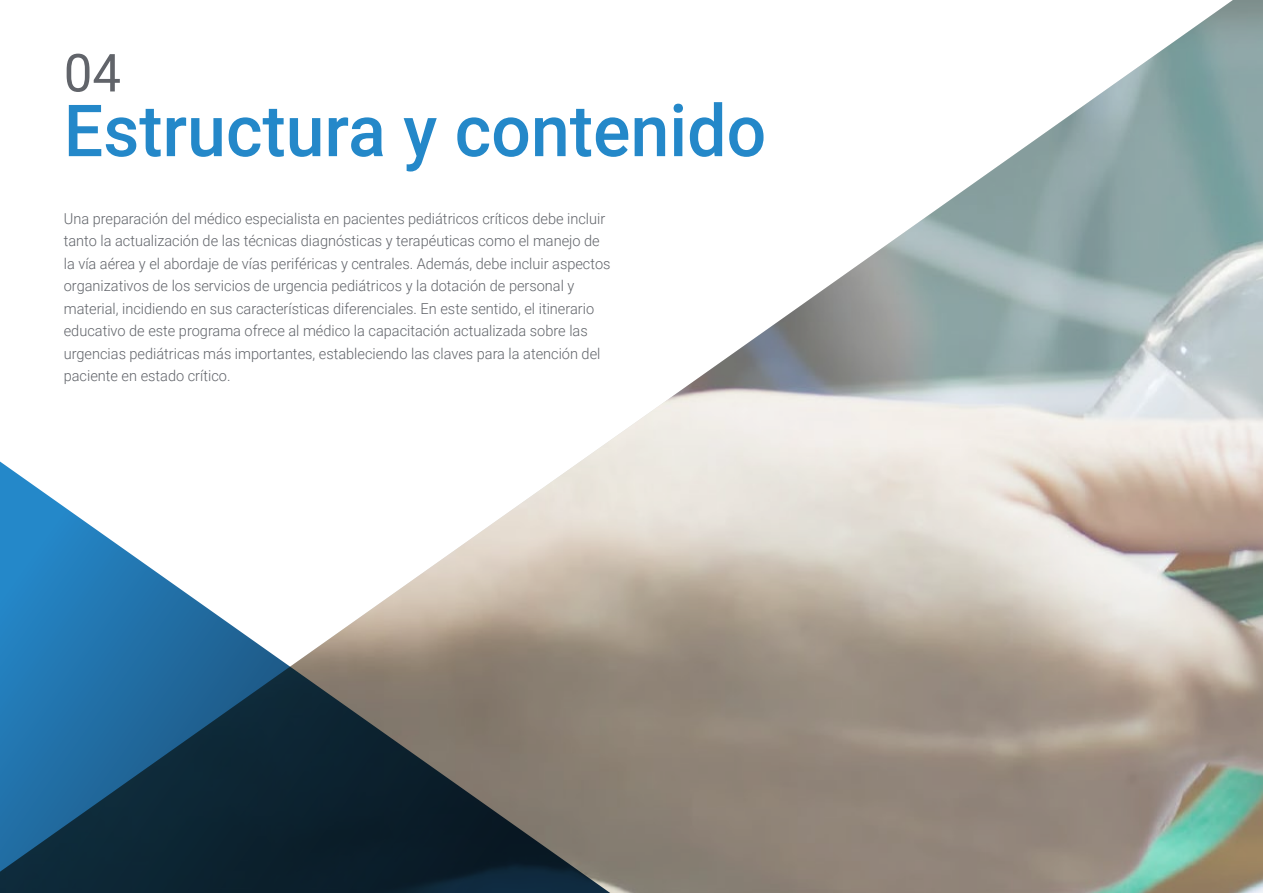
<style>
.page{position:relative;width:1263px;height:893px;background:#fff}
.page>*{position:absolute;margin:0;border:0;box-sizing:border-box;transform-origin:0 0}
.t1{font:500 72px "Roboto";color:#2488c9}
.t2{font:52.5px "Roboto";color:#61646a}
.t3{font:300 15px/22.5px "Roboto";color:#61646a}
</style>
<div class="page">
<img style="left:602px;top:0;width:661px;height:893px">
<svg style="left:0;top:446px;width:640px;height:447px"></svg>
<h2 class="t2" style="left:64px;top:36px;width:59px">04</h2>
<h1 class="t1" style="left:64px;top:80px;width:704px">Estructura y contenido</h1>
<p class="t3" style="left:64px;top:207px;width:548px">Una preparación del médico especialista en pacientes pediátricos críticos debe incluir tanto la actualización de las técnicas diagnósticas y terapéuticas como el manejo de la vía aérea y el abordaje de vías periféricas y centrales. Además, debe incluir aspectos organizativos de los servicios de urgencia pediátricos y la dotación de personal y material, incidiendo en sus características diferenciales. En este sentido, el itinerario educativo de este programa ofrece al médico la capacitación actualizada sobre las urgencias pediátricas más importantes, estableciendo las claves para la atención del paciente en estado crítico.</p>
</div>
